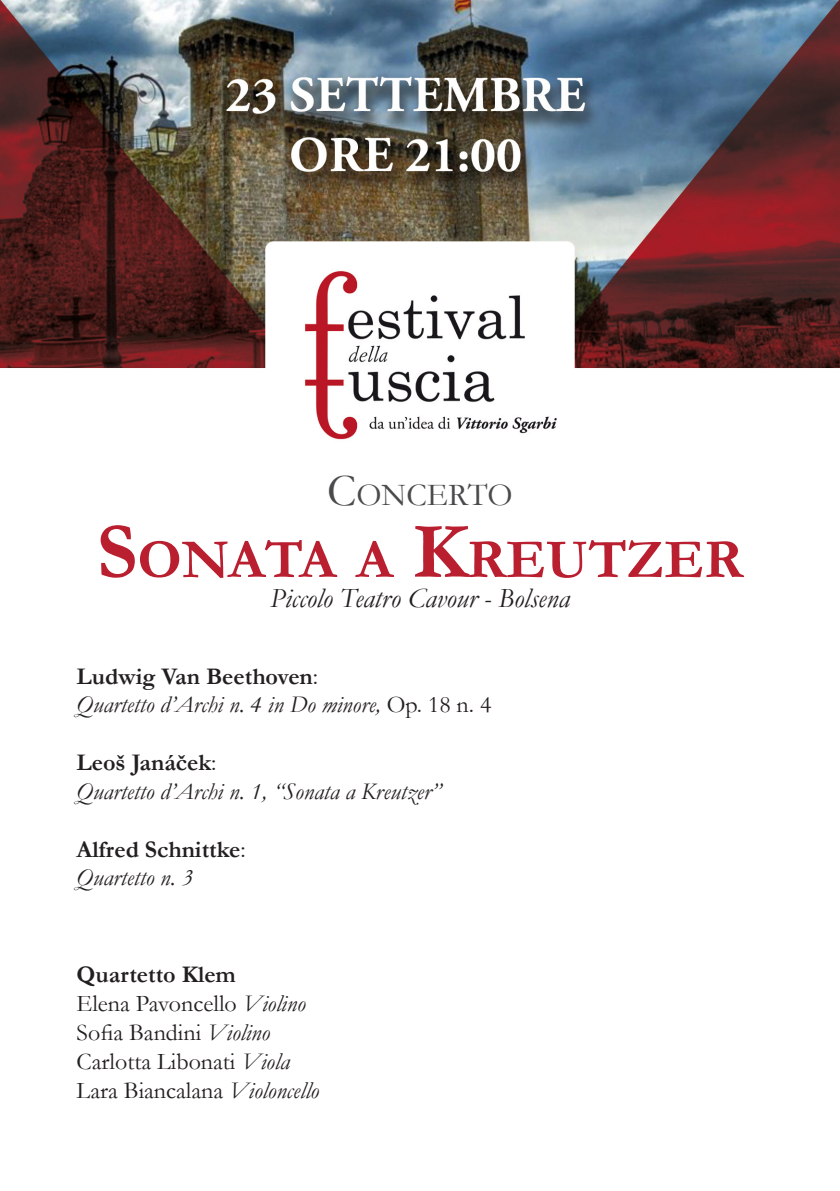
<style>
.page{position:relative;width:840px;height:1191px;background:#fff}
.page>*{position:absolute;margin:0;border:0;box-sizing:border-box;transform-origin:0 0}
.t1{font:700 56px "Garamond";color:#ba1f30}
.t2{font:32.2px "Garamond";color:#494a4b}
.t3{font:italic 28px "Garamond";color:#231f20}
.t4{font:italic 24px/28.8px "Garamond";color:#231f20}
.t5{font:24px/28.8px "Garamond";color:#231f20}
.t6{font:700 24px/28.8px "Garamond";color:#231f20}
.s1{font-size:46px}
.s2{font-size:80px}
.s3{font-weight:700;font-style:normal}
.s4{font-style:normal}
.s5{font-weight:400}
.s6{font-weight:400;font-style:italic}
.s7{font-weight:700}
.s8{font-style:italic}
</style>
<div class="page">
<img style="left:0;top:0;width:839px;height:440px">
<h2 class="t2" style="left:327px;top:473px;width:187px"><span class="s1">C</span>ONCERTO</h2>
<h1 class="t1" style="left:97px;top:521px;width:647px"><span class="s2">S</span>ONATA A <span class="s2">K</span>REUTZER</h1>
<p class="t3" style="left:270px;top:579px;width:301px">Piccolo Teatro Cavour - Bolsena</p>
<p class="t4" style="left:77px;top:661px;width:416px"><span class="s3">Ludwig Van Beethoven</span><span class="s4">:<br></span>Quartetto d’Archi n. 4 in Do minore, <span class="s4">Op. 18 n. 4</span></p>
<p class="t4" style="left:77px;top:747px;width:366px"><span class="s3">Leoš Janáček</span><span class="s4">:<br></span>Quartetto d’Archi n. 1, “Sonata a Kreutzer”</p>
<p class="t6" style="left:77px;top:834px;width:170px">Alfred Schnittke<span class="s5">:<br></span><span class="s6">Quartetto n. 3</span></p>
<p class="t5" style="left:77px;top:959px;width:244px"><span class="s7">Quartetto Klem<br></span>Elena Pavoncello <span class="s8">Violino<br></span>Sofia Bandini <span class="s8">Violino<br></span>Carlotta Libonati <span class="s8">Viola<br></span>Lara Biancalana <span class="s8">Violoncello</span></p>
</div>
